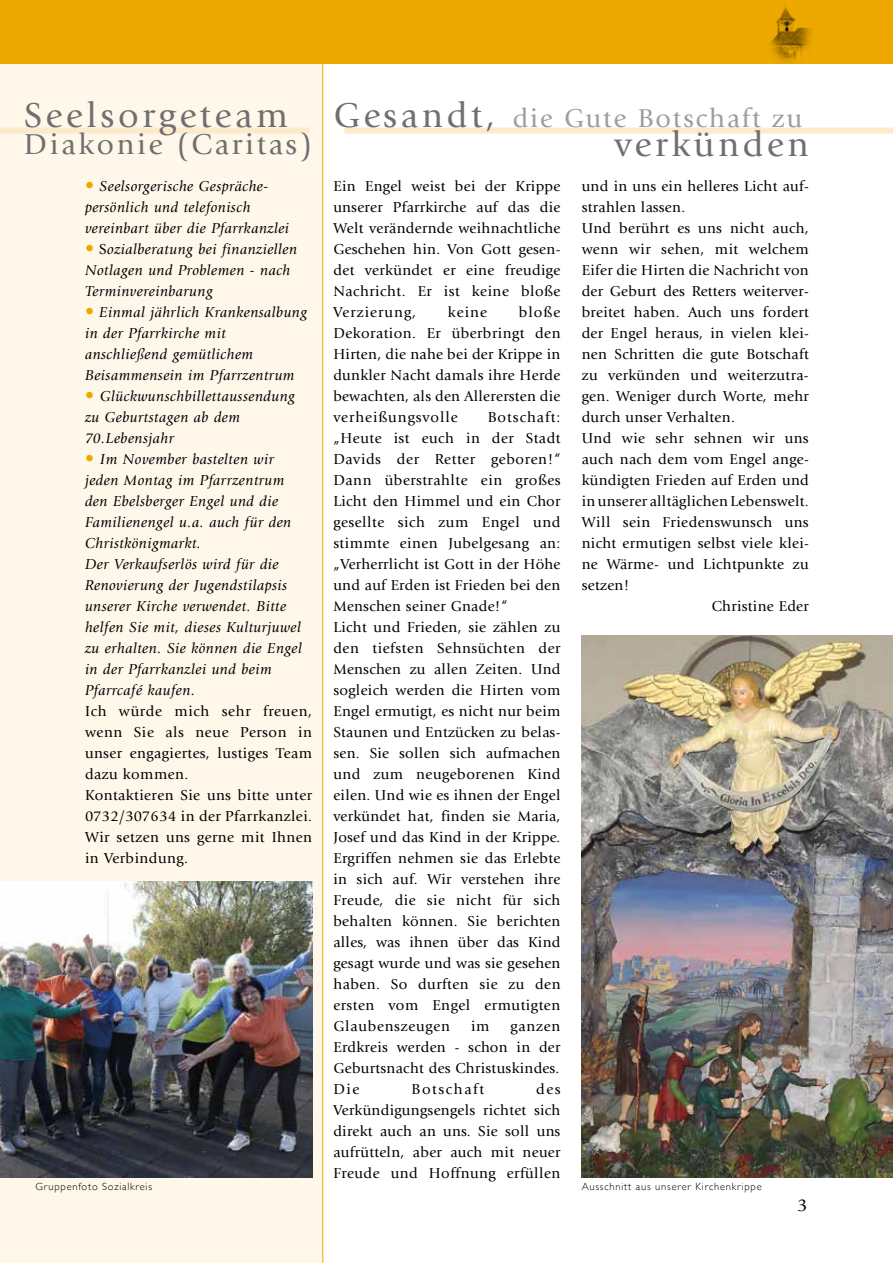
<style>
.page{position:relative;width:893px;height:1263px;background:#fff}
.page>*{position:absolute;margin:0;border:0;box-sizing:border-box;transform-origin:0 0}
.t1{font:36px "Giovanni Std";letter-spacing:.1em;color:#706f6f}
.t2{font:30px "Giovanni Std";letter-spacing:.09em;color:#706f6f}
.t3{font:27px "Giovanni Std";letter-spacing:.07em;color:#9d9d9c}
.t4{font:18px "Giovanni Std";color:#000}
.t5{font:15px/21px "Giovanni Std";letter-spacing:.02em;color:#000;text-align:justify}
.t6{font:italic 15px/21px "Giovanni Std";letter-spacing:.03em;color:#000}
.t7{font:15px "Giovanni Std";letter-spacing:.105em;color:#000}
.t8{font:300 10.5px "Gill Sans";letter-spacing:.075em;color:#000}
.s1{font-size:36px;color:#706f6f}
.s2{font-style:normal;font-size:18px;color:#eea900}
.s3{font-style:normal}
</style>
<div class="page">
<div style="left:0;top:64px;width:323px;height:1199px;background:#fef7ea"></div>
<div style="left:344px;top:128px;width:549px;height:6px;background:#fceaca"></div>
<div style="left:0;top:128px;width:310px;height:6px;background:#fceaca"></div>
<div style="left:0;top:0;width:893px;height:64px;background:#eea900"></div>
<img style="left:769px;top:4px;width:42px;height:59px">
<img style="left:582px;top:635px;width:311px;height:543px">
<img style="left:0;top:881px;width:312px;height:297px">
<h1 class="t1" style="left:24px;top:95px;width:265px">Seelsorgeteam</h1>
<h2 class="t2" style="left:24px;top:127px;width:290px">Diakonie (Caritas)</h2>
<h3 class="t3" style="left:333px;top:103px;width:470px"><span class="s1">Gesandt,</span> die Gute Botschaft zu</h3>
<h1 class="t1" style="left:615px;top:124px;width:196px">verkünden</h1>
<p class="t5" style="left:582px;top:175px;width:229px">und in uns ein helleres Licht auf-</p>
<p class="t5" style="left:582px;top:196px;width:105px">strahlen lassen.</p>
<p class="t5" style="left:582px;top:217px;width:229px">Und berührt es uns nicht auch,</p>
<p class="t5" style="left:582px;top:238px;width:229px">wenn wir sehen, mit welchem</p>
<p class="t5" style="left:582px;top:259px;width:229px">Eifer die Hirten die Nachricht von</p>
<p class="t5" style="left:582px;top:280px;width:229px">der Geburt des Retters weiterver-</p>
<p class="t5" style="left:582px;top:301px;width:229px">breitet haben. Auch uns fordert</p>
<p class="t5" style="left:582px;top:322px;width:229px">der Engel heraus, in vielen klei-</p>
<p class="t5" style="left:582px;top:343px;width:229px">nen Schritten die gute Botschaft</p>
<p class="t5" style="left:582px;top:364px;width:228px">zu verkünden und weiterzutra-</p>
<p class="t5" style="left:582px;top:385px;width:229px">gen. Weniger durch Worte, mehr</p>
<p class="t5" style="left:582px;top:406px;width:155px">durch unser Verhalten.</p>
<p class="t5" style="left:582px;top:427px;width:229px">Und wie sehr sehnen wir uns</p>
<p class="t5" style="left:582px;top:448px;width:229px">auch nach dem vom Engel ange-</p>
<p class="t5" style="left:582px;top:469px;width:229px">kündigten Frieden auf Erden und</p>
<p class="t5" style="left:582px;top:490px;width:229px">in unserer alltäglichen Lebenswelt.</p>
<p class="t5" style="left:582px;top:511px;width:228px">Will sein Friedenswunsch uns</p>
<p class="t5" style="left:582px;top:532px;width:229px">nicht ermutigen selbst viele klei-</p>
<p class="t5" style="left:582px;top:553px;width:229px">ne Wärme- und Lichtpunkte zu</p>
<p class="t5" style="left:582px;top:574px;width:49px">setzen!</p>
<p class="t5" style="left:712px;top:595px;width:99px">Christine Eder</p>
<p class="t5" style="left:333px;top:175px;width:229px">Ein Engel weist bei der Krippe unserer Pfarrkirche auf das die Welt verändernde weihnachtliche Geschehen hin. Von Gott gesen&shy;det verkündet er eine freudige Nachricht. Er ist keine bloße Verzierung,</p>
<p class="t6" style="left:85px;top:175px;width:206px"><span class="s2">•</span> Seelsorgerische Gespräche&shy;persönlich und telefonisch vereinbart über die Pfarrkanzlei</p>
<p class="t6" style="left:85px;top:238px;width:214px"><span class="s2">•</span> <span class="s3">S</span>ozialberatung bei finanziellen<br>Notlagen und Problemen - nach<br>Terminvereinbarung</p>
<p class="t6" style="left:85px;top:301px;width:224px"><span class="s2">•</span> Einmal jährlich Krankensalbung in der Pfarrkirche mit anschließend gemütlichem<br>Beisammensein im Pfarrzentrum</p>
<p class="t6" style="left:85px;top:385px;width:211px"><span class="s2">•</span> Glückwunschbillettaussendung zu Geburtstagen ab dem<br>70.Lebensjahr</p>
<p class="t6" style="left:85px;top:448px;width:219px"><span class="s2">•</span> Im November bastelten wir jeden Montag im Pfarrzentrum den Ebelsberger Engel und die<br>Familienengel u.a. auch für den<br>Christkönigmarkt.<br>Der Verkaufserlös wird für die<br>Renovierung der Jugendstilapsis unserer Kirche verwendet. Bitte helfen Sie mit, dieses Kulturjuwel zu erhalten. Sie können die Engel in der Pfarrkanzlei und beim<br>Pfarrcafé kaufen.</p>
<p class="t5" style="left:85px;top:700px;width:229px;text-align:left">Ich würde mich sehr freuen, wenn Sie als neue Person in unser engagiertes, lustiges Team dazu kommen.<br>Kontaktieren Sie uns bitte unter<br>0732/307634 in der Pfarrkanzlei.<br>Wir setzen uns gerne mit Ihnen in Verbindung.</p>
<p class="t5" style="left:333px;top:301px;width:229px;text-indent:185px">bloße Dekoration. Er überbringt den Hirten, die nahe bei der Krippe in dunkler Nacht damals ihre Herde bewachten, als den Allerersten die verheißungsvolle</p>
<p class="t5" style="left:448px;top:301px;width:41px">keine</p>
<p class="t5" style="left:333px;top:406px;width:229px;text-align:left;text-indent:154px">Botschaft: „Heute ist euch in der Stadt<br>Davids der Retter geboren!“<br>Dann überstrahlte ein großes<br>Licht den Himmel und ein Chor gesellte sich zum Engel und stimmte einen Jubelgesang an: „Verherrlicht ist Gott in der Höhe und auf Erden ist Frieden bei den<br>Menschen seiner Gnade!“<br>Licht und Frieden, sie zählen zu den tiefsten Sehnsüchten der<br>Menschen zu allen Zeiten. Und sogleich werden die Hirten vom<br>Engel ermutigt, es nicht nur beim<br>Staunen und Entzücken zu belas&shy;sen. Sie sollen sich aufmachen und zum neugeborenen Kind eilen. Und wie es ihnen der Engel verkündet hat, finden sie Maria,<br>Josef und das Kind in der Krippe.<br>Ergriffen nehmen sie das Erlebte in sich auf. Wir verstehen ihre<br>Freude, die sie nicht für sich behalten können. Sie berichten alles, was ihnen über das Kind gesagt wurde und was sie gesehen haben. So durften sie zu den ersten vom Engel ermutigten<br>Glaubenszeugen</p>
<p class="t5" style="left:471px;top:1015px;width:20px">im</p>
<p class="t5" style="left:333px;top:1015px;width:229px;text-indent:177px">ganzen Erdkreis werden - schon in der Geburtsnacht des Christuskindes.<br>Die</p>
<p class="t7" style="left:412px;top:1080px;width:74px">Botschaft</p>
<p class="t5" style="left:333px;top:1078px;width:229px;text-indent:203px">des Verkündigungsengels richtet sich direkt auch an uns. Sie soll uns aufrütteln, aber auch mit neuer Freude und Hoffnung erfüllen</p>
<p class="t8" style="left:35px;top:1178px;width:118px">Gruppenfoto Sozialkreis</p>
<p class="t8" style="left:582px;top:1178px;width:181px">Ausschnitt aus unserer Kirchenkrippe</p>
<p class="t4" style="left:797px;top:1195px;width:12px">3</p>
</div>
